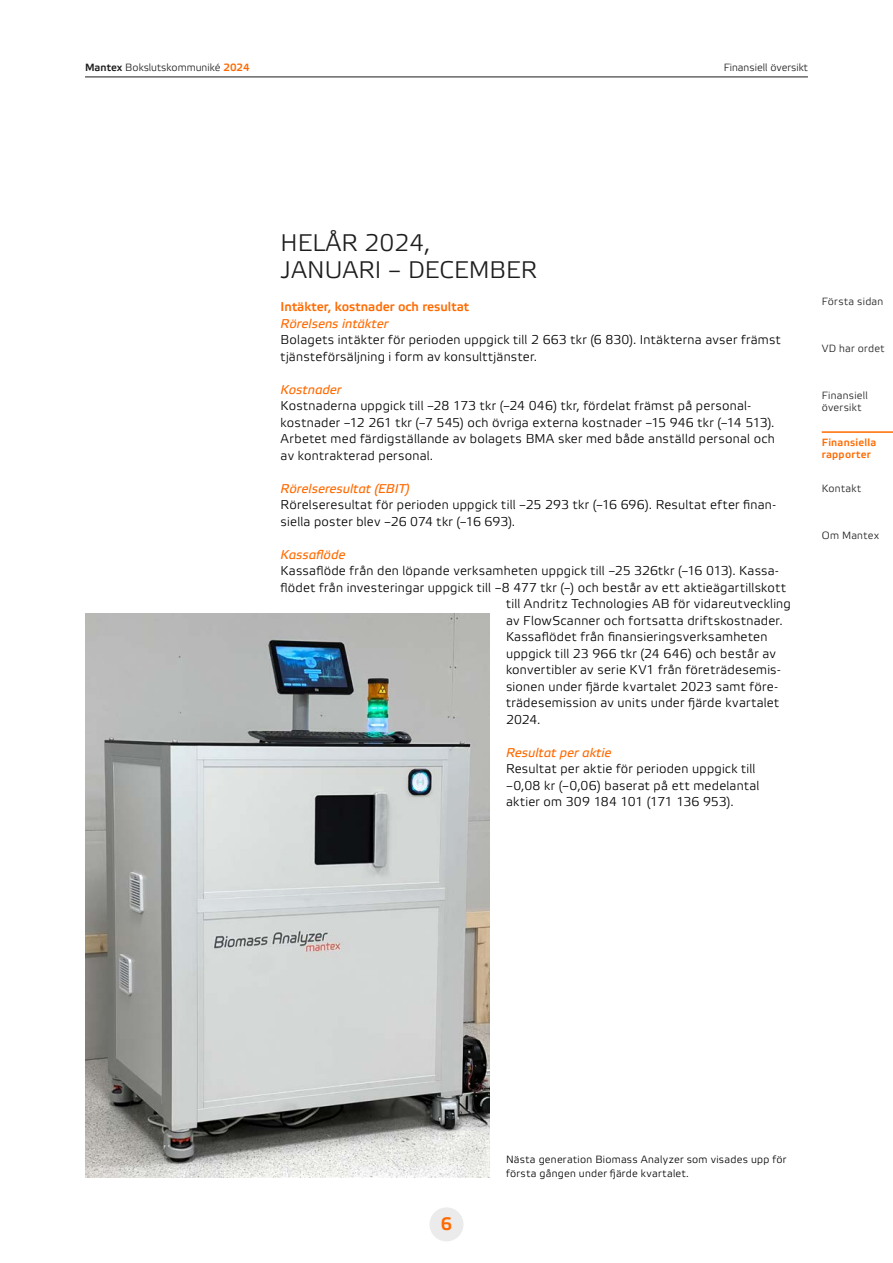
<style>
.page{position:relative;width:893px;height:1263px;background:#fff}
.page>*{position:absolute;margin:0;border:0;box-sizing:border-box;transform-origin:0 0}
.Bröd{font:24px/27px "Etelka Light Pro";color:#1d1d1d}
.t1{font:18px "Etelka Medium Pro";color:#ff6a00}
.Bröd-2{font:12.75px/16.5px "Etelka Light Pro";letter-spacing:.02em;color:#000}
.Mellanrubrik_2{font:italic 12.75px "Etelka Text Pro";color:#ff6a00}
.Mellanrubrik_1{font:12.75px "Etelka Medium Pro";color:#ff6a00}
.Tabell_vänster_normal{font:10.5px/14.2px "Etelka Light Pro";letter-spacing:.025em;color:#000}
.t2{font:10.5px/12px "Etelka Light Pro";letter-spacing:.02em;color:#1d1d1d}
.t3{font:10.5px "Etelka Light Pro";color:#1d1d1d}
.t4{font:10.5px/12px "Etelka Medium Pro";letter-spacing:.025em;color:#ff6a00}
.s1{font-family:"Etelka Medium Pro"}
.s2{font-family:"Etelka Medium Pro";color:#ff6a00}
</style>
<div class="page">
<hr style="left:85px;top:77px;width:723px;height:1px;background:#1d1d1d">
<div style="left:429px;top:1207px;width:34px;height:34px;background:#ebebeb;border-radius:50%"></div>
<hr style="left:822px;top:431px;width:71px;height:2px;background:#ff6a00">
<img style="left:85px;top:613px;width:404px;height:565px">
<p class="t3" style="left:85px;top:62px;width:166px"><span class="s1">Mantex</span> Bokslutskommuniké <span class="s2">2024</span></p>
<p class="t3" style="left:724px;top:62px;width:86px">Finansiell översikt</p>
<p class="Bröd" style="left:281px;top:231px;width:258px">HELÅR 2024,<br>JANUARI – DECEMBER</p>
<p class="Mellanrubrik_1" style="left:281px;top:300px;width:190px">Intäkter, kostnader och resultat</p>
<p class="Mellanrubrik_2" style="left:281px;top:316px;width:109px">Rörelsens intäkter</p>
<p class="Bröd-2" style="left:281px;top:332px;width:502px">Bolagets intäkter för perioden uppgick till 2 663 tkr (6 830). Intäkterna avser främst tjänsteförsäljning i form av konsulttjänster.</p>
<p class="Mellanrubrik_2" style="left:281px;top:382px;width:62px">Kostnader</p>
<p class="Bröd-2" style="left:281px;top:398px;width:496px">Kostnaderna uppgick till –28 173 tkr (–24 046) tkr, fördelat främst på personal&shy;kostnader –12 261 tkr (–7 545) och övriga externa kostnader –15 946 tkr (–14 513).<br>Arbetet med färdigställande av bolagets BMA sker med både anställd personal och av kontrakterad personal.</p>
<p class="Mellanrubrik_2" style="left:281px;top:481px;width:130px">Rörelseresultat (EBIT)</p>
<p class="Bröd-2" style="left:281px;top:497px;width:497px">Rörelseresultat för perioden uppgick till –25 293 tkr (–16 696). Resultat efter finan&shy;siella poster blev –26 074 tkr (–16 693).</p>
<p class="Mellanrubrik_2" style="left:281px;top:547px;width:66px">Kassaflöde</p>
<p class="Bröd-2" style="left:281px;top:563px;width:499px">Kassaflöde från den löpande verksamheten uppgick till –25 326tkr (–16 013). Kassa-</p>
<p class="Bröd-2" style="left:281px;top:580px;width:507px">flödet från investeringar uppgick till –8 477 tkr (–) och består av ett aktieägartillskott</p>
<p class="Bröd-2" style="left:506px;top:596px;width:286px">till Andritz Technologies AB för vidareutveckling</p>
<p class="Bröd-2" style="left:506px;top:613px;width:278px">av FlowScanner och fortsatta driftskostnader.</p>
<p class="Bröd-2" style="left:506px;top:629px;width:263px">Kassaflödet från finansieringsverksamheten</p>
<p class="Bröd-2" style="left:506px;top:646px;width:271px">uppgick till 23 966 tkr (24 646) och består av</p>
<p class="Bröd-2" style="left:506px;top:662px;width:276px">konvertibler av serie KV1 från företrädesemis-</p>
<p class="Bröd-2" style="left:506px;top:679px;width:273px">sionen under fjärde kvartalet 2023 samt före-</p>
<p class="Bröd-2" style="left:506px;top:695px;width:275px">trädesemission av units under fjärde kvartalet</p>
<p class="Bröd-2" style="left:506px;top:712px;width:36px">2024.</p>
<p class="Mellanrubrik_2" style="left:506px;top:745px;width:107px">Resultat per aktie</p>
<p class="Bröd-2" style="left:506px;top:761px;width:255px">Resultat per aktie för perioden uppgick till –0,08 kr (–0,06) baserat på ett medelantal aktier om 309 184 101 (171 136 953).</p>
<p class="t2" style="left:822px;top:296px;width:63px">Första sidan</p>
<p class="t2" style="left:822px;top:343px;width:64px">VD har ordet</p>
<p class="t2" style="left:822px;top:390px;width:48px">Finansiell översikt</p>
<p class="t4" style="left:822px;top:437px;width:56px">Finansiella rapporter</p>
<p class="t2" style="left:822px;top:483px;width:41px">Kontakt</p>
<p class="t2" style="left:822px;top:530px;width:59px">Om Mantex</p>
<h2 class="t1" style="left:441px;top:1214px;width:13px">6</h2>
<p class="Tabell_vänster_normal" style="left:506px;top:1152px;width:282px">Nästa generation Biomass Analyzer som visades upp för första gången under fjärde kvartalet.</p>
</div>
